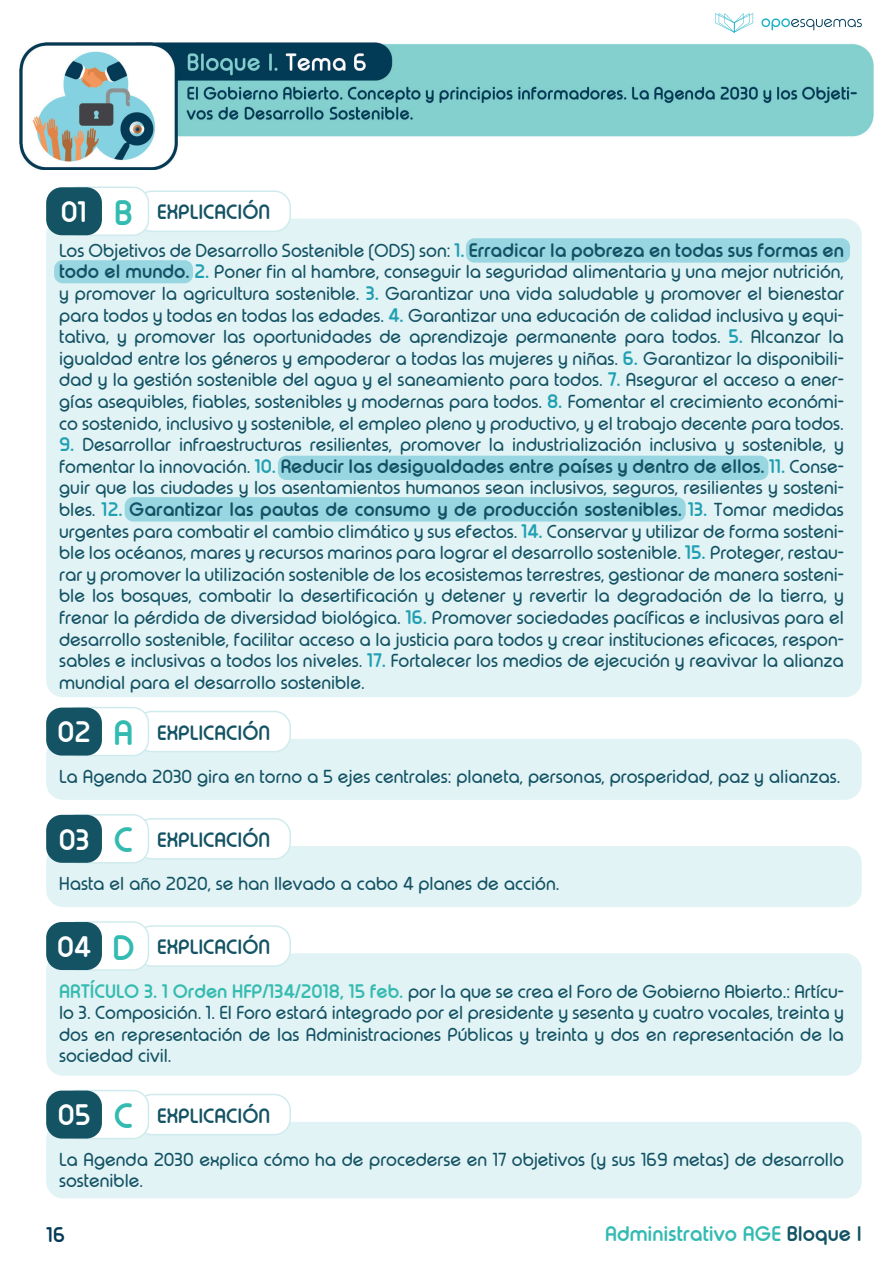
<style>
.page{position:relative;width:893px;height:1263px;background:#fff}
.page>*{position:absolute;margin:0;border:0;box-sizing:border-box;transform-origin:0 0}
.t1{font:700 19.5px "Typo Round";color:#33bbb2}
.t2{font:700 19.5px "Typo Round";color:#043a55}
.t3{font:700 19.2px "Typo Round";color:#145364}
.t4{font:18px/21.6px "Typo Round";color:#135264;text-align:justify}
.s1{font-size:27.3px;color:#fff}
.s2{font-size:32.55px;color:#33bbb1}
.s3{font-weight:700;color:#21a0b3}
.s4{font-weight:700}
.s5{font-weight:700;color:#36bbb1}
.s6{color:#145364}
</style>
<div class="page">
<div style="left:46px;top:219px;width:816px;height:478px;background:#e1f3f4;border-radius:17px"></div>
<div style="left:136px;top:191px;width:154px;height:40px;background:#fff;border-radius:16px"></div>
<div style="left:136px;top:190px;width:155px;height:42px;border:2px solid #d0ebed;border-radius:16px"></div>
<div style="left:62px;top:187px;width:86px;height:48px;background:#fff;border-radius:16px"></div>
<div style="left:61px;top:186px;width:88px;height:50px;border:2px solid #d0ebed;border-radius:16px"></div>
<div style="left:46px;top:187px;width:56px;height:48px;background:#145364;border-radius:16px"></div>
<div style="left:46px;top:739px;width:816px;height:61px;background:#e1f3f4;border-radius:17px"></div>
<div style="left:136px;top:711px;width:154px;height:41px;background:#fff;border-radius:16px"></div>
<div style="left:136px;top:711px;width:155px;height:41px;border:2px solid #d0ebed;border-radius:16px"></div>
<div style="left:62px;top:707px;width:86px;height:48px;background:#fff;border-radius:16px"></div>
<div style="left:61px;top:707px;width:88px;height:49px;border:2px solid #d0ebed;border-radius:16px"></div>
<div style="left:46px;top:707px;width:56px;height:48px;background:#145364;border-radius:16px"></div>
<div style="left:46px;top:846px;width:816px;height:61px;background:#e1f3f4;border-radius:17px"></div>
<div style="left:136px;top:819px;width:154px;height:40px;background:#fff;border-radius:16px"></div>
<div style="left:136px;top:818px;width:155px;height:42px;border:2px solid #d0ebed;border-radius:16px"></div>
<div style="left:62px;top:815px;width:86px;height:48px;background:#fff;border-radius:16px"></div>
<div style="left:61px;top:814px;width:88px;height:49px;border:2px solid #d0ebed;border-radius:16px"></div>
<div style="left:46px;top:815px;width:56px;height:48px;background:#145364;border-radius:16px"></div>
<div style="left:46px;top:953px;width:816px;height:123px;background:#e1f3f4;border-radius:17px"></div>
<div style="left:136px;top:926px;width:154px;height:40px;background:#fff;border-radius:16px"></div>
<div style="left:136px;top:925px;width:155px;height:42px;border:2px solid #d0ebed;border-radius:16px"></div>
<div style="left:62px;top:922px;width:86px;height:48px;background:#fff;border-radius:16px"></div>
<div style="left:61px;top:921px;width:88px;height:50px;border:2px solid #d0ebed;border-radius:16px"></div>
<div style="left:46px;top:922px;width:56px;height:48px;background:#145364;border-radius:16px"></div>
<div style="left:46px;top:1122px;width:816px;height:76px;background:#e1f3f4;border-radius:17px"></div>
<div style="left:136px;top:1094px;width:154px;height:40px;background:#fff;border-radius:16px"></div>
<div style="left:136px;top:1094px;width:155px;height:41px;border:2px solid #d0ebed;border-radius:16px"></div>
<div style="left:62px;top:1090px;width:86px;height:48px;background:#fff;border-radius:16px"></div>
<div style="left:61px;top:1090px;width:88px;height:49px;border:2px solid #d0ebed;border-radius:16px"></div>
<div style="left:46px;top:1090px;width:56px;height:48px;background:#145364;border-radius:16px"></div>
<div style="left:466px;top:238px;width:384px;height:25px;background:#98d7e1;border-radius:9px"></div>
<div style="left:54px;top:260px;width:139px;height:23px;background:#98d7e1;border-radius:9px"></div>
<div style="left:278px;top:456px;width:490px;height:24px;background:#98d7e1;border-radius:9px"></div>
<div style="left:125px;top:497px;width:561px;height:24px;background:#98d7e1;border-radius:9px"></div>
<svg style="left:761px;top:18px;width:101px;height:12px"></svg>
<svg style="left:715px;top:13px;width:38px;height:19px"></svg>
<img style="left:20px;top:43px;width:853px;height:127px">
<p class="t3" style="left:61px;top:200px;width:211px"><span class="s1">01</span> <span class="s2">B</span> EXPLICACIÓN</p>
<p class="t4" style="left:59px;top:240px;width:786px">Los Objetivos de Desarrollo Sostenible (ODS) son: <span class="s3">1.</span> <span class="s4">Erradicar la pobreza en todas sus formas en todo el mundo.</span> <span class="s3">2.</span> Poner fin al hambre, conseguir la seguridad alimentaria y una mejor nutrición, y promover la agricultura sostenible. <span class="s3">3.</span> Garantizar una vida saludable y promover el bienestar para todos y todas en todas las edades. <span class="s3">4.</span> Garantizar una educación de calidad inclusiva y equi&shy;tativa, y promover las oportunidades de aprendizaje permanente para todos. <span class="s3">5.</span> Alcanzar la igualdad entre los géneros y empoderar a todas las mujeres y niñas. <span class="s3">6.</span> Garantizar la disponibili&shy;dad y la gestión sostenible del agua y el saneamiento para todos. <span class="s3">7.</span> Asegurar el acceso a ener&shy;gías asequibles, fiables, sostenibles y modernas para todos. <span class="s3">8.</span> Fomentar el crecimiento económi&shy;co sostenido, inclusivo y sostenible, el empleo pleno y productivo, y el trabajo decente para todos.</p>
<p class="t4" style="left:59px;top:434px;width:786px"><span class="s3">9.</span> Desarrollar infraestructuras resilientes, promover la industrialización inclusiva y sostenible, y fomentar la innovación. <span class="s3">10.</span> <span class="s4">Reducir las desigualdades entre países y dentro de ellos.</span> <span class="s3">11.</span> Conse&shy;guir que las ciudades y los asentamientos humanos sean inclusivos, seguros, resilientes y sosteni&shy;bles. <span class="s3">12.</span> <span class="s4">Garantizar las pautas de consumo y de producción sostenibles.</span> <span class="s3">13.</span> Tomar medidas urgentes para combatir el cambio climático y sus efectos. <span class="s3">14.</span> Conservar y utilizar de forma sosteni&shy;ble los océanos, mares y recursos marinos para lograr el desarrollo sostenible. <span class="s3">15.</span> Proteger, restau&shy;rar y promover la utilización sostenible de los ecosistemas terrestres, gestionar de manera sosteni&shy;ble los bosques, combatir la desertificación y detener y revertir la degradación de la tierra, y frenar la pérdida de diversidad biológica. <span class="s3">16.</span> Promover sociedades pacíficas e inclusivas para el desarrollo sostenible, facilitar acceso a la justicia para todos y crear instituciones eficaces, respon&shy;sables e inclusivas a todos los niveles. <span class="s3">17.</span> Fortalecer los medios de ejecución y reavivar la alianza mundial para el desarrollo sostenible.</p>
<p class="t3" style="left:57px;top:720px;width:214px"><span class="s1">02</span> <span class="s2">A</span> EXPLICACIÓN</p>
<p class="t4" style="left:59px;top:765px;width:783px">La Agenda 2030 gira en torno a 5 ejes centrales: planeta, personas, prosperidad, paz y alianzas.</p>
<p class="t3" style="left:59px;top:827px;width:213px"><span class="s1">03</span> <span class="s2">C</span> EXPLICACIÓN</p>
<p class="t4" style="left:59px;top:873px;width:502px">Hasta el año 2020, se han llevado a cabo 4 planes de acción.</p>
<p class="t3" style="left:57px;top:935px;width:214px"><span class="s1">04</span> <span class="s2">D</span> EXPLICACIÓN</p>
<p class="t4" style="left:59px;top:980px;width:786px"><span class="s5">ARTÍCULO 3. 1 Orden HFP/134/2018, 15 feb.</span> por la que se crea el Foro de Gobierno Abierto.: Artícu&shy;lo 3. Composición. 1. El Foro estará integrado por el presidente y sesenta y cuatro vocales, treinta y dos en representación de las Administraciones Públicas y treinta y dos en representación de la sociedad civil.</p>
<p class="t3" style="left:58px;top:1103px;width:214px"><span class="s1">05</span> <span class="s2">C</span> EXPLICACIÓN</p>
<p class="t4" style="left:59px;top:1148px;width:786px">La Agenda 2030 explica cómo ha de procederse en 17 objetivos (y sus 169 metas) de desarrollo sostenible.</p>
<p class="t2" style="left:47px;top:1222px;width:20px">16</p>
<p class="t1" style="left:605px;top:1221px;width:258px">Administrativo AGE <span class="s6">Bloque I</span></p>
</div>
